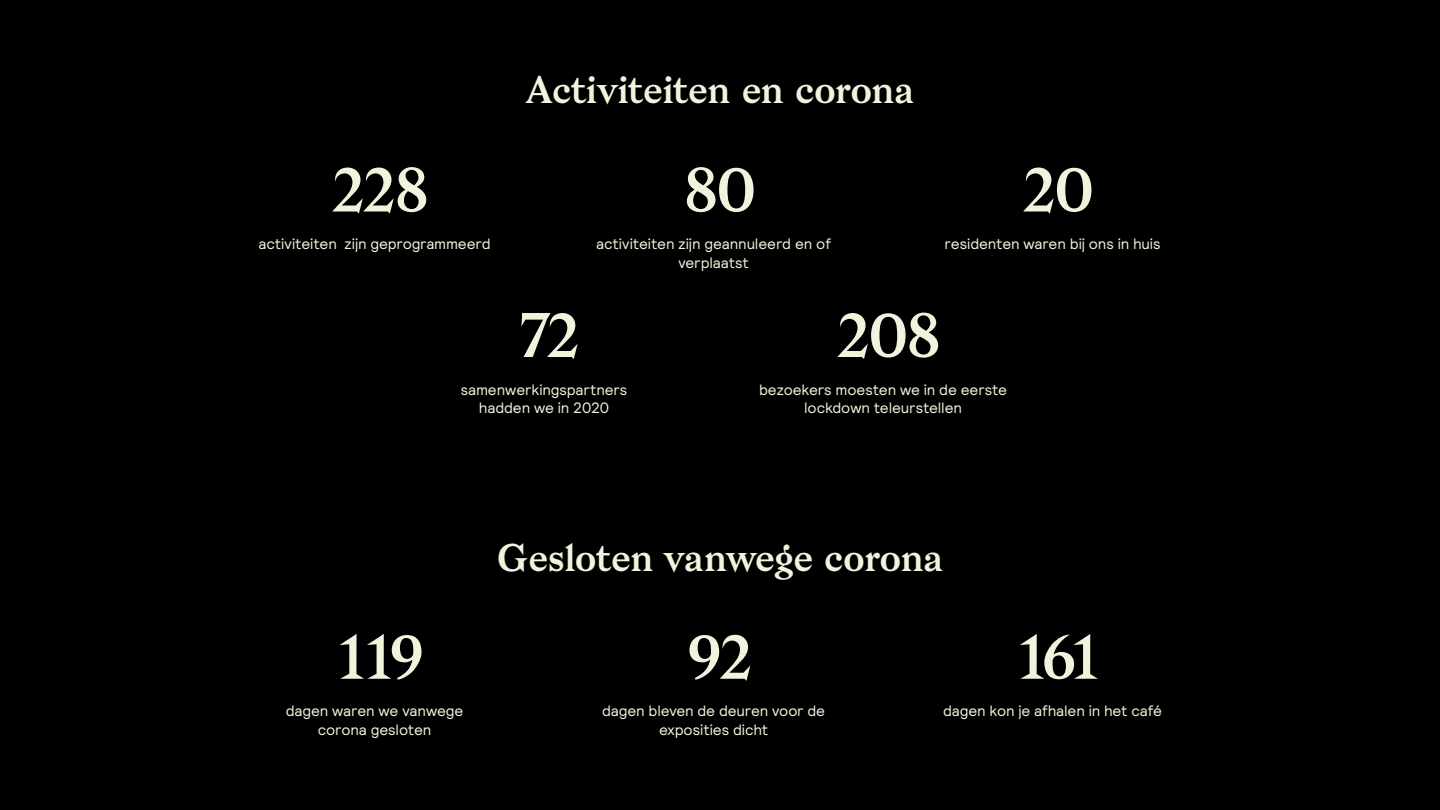
<style>
.page{position:relative;width:1440px;height:810px;background:#000}
.page>*{position:absolute;margin:0;border:0;box-sizing:border-box;transform-origin:0 0}
.t1{font:60px "Bagnard";letter-spacing:-.015em;color:#eff5dc}
.t2{font:37.5px "Bagnard";letter-spacing:-.01em;color:#eff5dc}
.t3{font:15px/18.8px "Relative";letter-spacing:-.01em;color:#eff5dc;text-align:center}
</style>
<div class="page">
<h1 class="t1" style="left:334px;top:153px;width:96px">228</h1>
<p class="t3" style="left:259px;top:234px;width:234px">activiteiten zijn geprogrammeerd</p>
<h2 class="t2" style="left:526px;top:67px;width:390px">Activiteiten en corona</h2>
<h1 class="t1" style="left:684px;top:153px;width:73px">80</h1>
<p class="t3" style="left:596px;top:234px;width:236px">activiteiten zijn geannuleerd en of verplaatst</p>
<h1 class="t1" style="left:1024px;top:153px;width:71px">20</h1>
<p class="t3" style="left:945px;top:234px;width:218px">residenten waren bij ons in huis</p>
<h1 class="t1" style="left:521px;top:299px;width:60px">72</h1>
<p class="t3" style="left:461px;top:379px;width:168px">samenwerkingspartners hadden we in 2020</p>
<h1 class="t1" style="left:839px;top:299px;width:103px">208</h1>
<p class="t3" style="left:759px;top:379px;width:250px">bezoekers moesten we in de eerste lockdown teleurstellen</p>
<h1 class="t1" style="left:338px;top:621px;width:87px">119</h1>
<p class="t3" style="left:286px;top:701px;width:179px">dagen waren we vanwege corona gesloten</p>
<h2 class="t2" style="left:497px;top:535px;width:448px">Gesloten vanwege corona</h2>
<h1 class="t1" style="left:688px;top:621px;width:66px">92</h1>
<p class="t3" style="left:602px;top:701px;width:225px">dagen bleven de deuren voor de exposities dicht</p>
<h1 class="t1" style="left:1019px;top:621px;width:82px">161</h1>
<p class="t3" style="left:943px;top:701px;width:221px">dagen kon je afhalen in het café</p>
</div>
